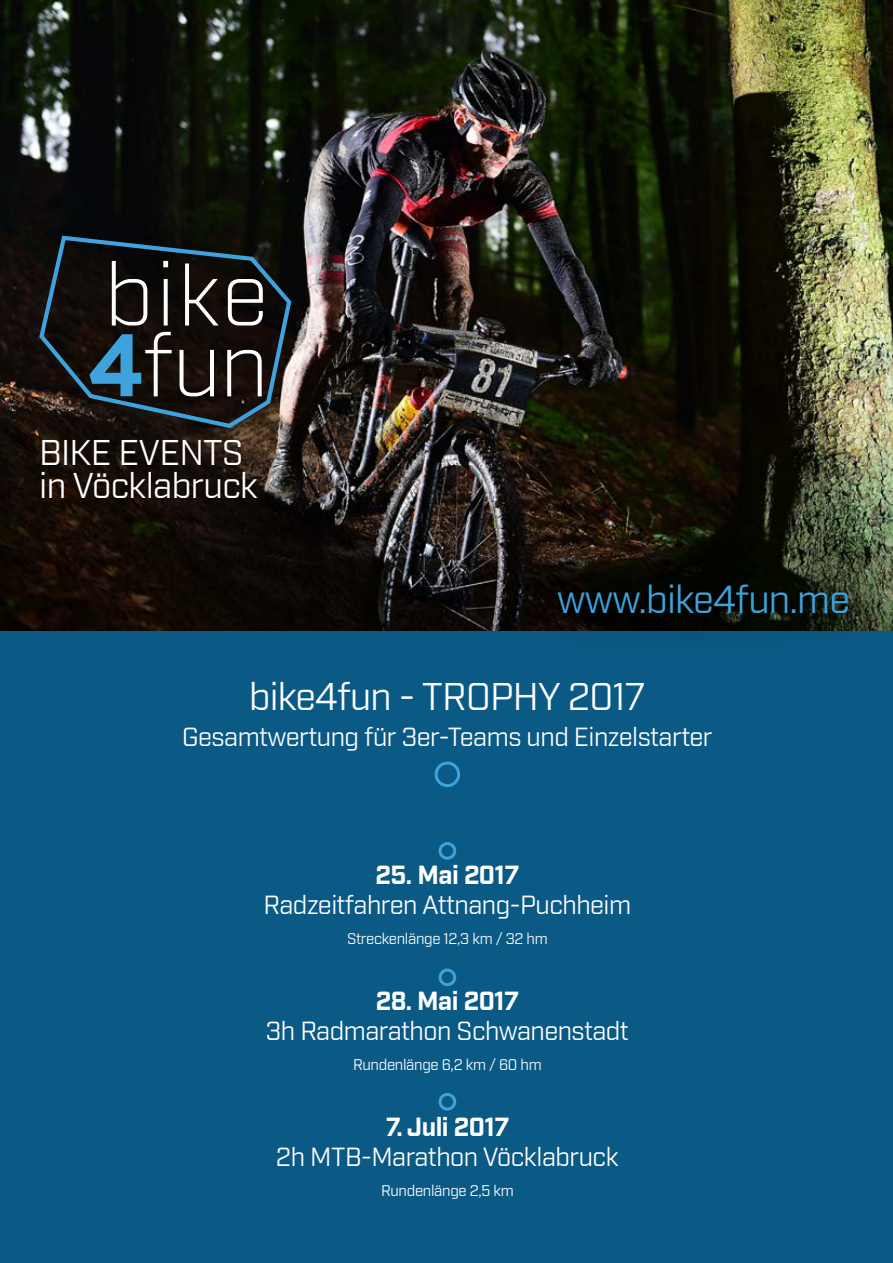
<style>
.page{position:relative;width:893px;height:1263px;background:#fff}
.page>*{position:absolute;margin:0;border:0;box-sizing:border-box;transform-origin:0 0}
.t1{font:300 86.1px/70.8px "Industry";letter-spacing:.01em;color:#fff}
.t2{font:37.95px "Industry";letter-spacing:-.02em;color:#3ea3dc}
.t3{font:37.5px "Industry";letter-spacing:-.02em;color:#fff}
.t4{font:34.8px/33.3px "Industry";letter-spacing:-.02em;color:#fff}
.t5{font:25.5px "Industry";letter-spacing:-.02em;color:#fff}
.t6{font:700 25.5px "Industry";letter-spacing:-.02em;color:#fff}
.t7{font:15px "Industry";letter-spacing:-.02em;color:#fff}
.s1{font-weight:700;color:#3ea3dc}
</style>
<div class="page">
<img style="left:0;top:0;width:893px;height:631px">
<svg style="left:37px;top:233px;width:257px;height:197px;background:#191918"></svg>
<div style="left:0;top:631px;width:893px;height:632px;background:#0b5a86"></div>
<div style="left:435px;top:761px;width:25px;height:26px;border:3px solid #3ea3dc;border-radius:50%"></div>
<div style="left:439px;top:842px;width:17px;height:18px;border:3px solid #3ea3dc;border-radius:50%"></div>
<div style="left:439px;top:968px;width:17px;height:18px;border:3px solid #3ea3dc;border-radius:50%"></div>
<div style="left:439px;top:1093px;width:17px;height:17px;border:3px solid #3ea3dc;border-radius:50%"></div>
<svg style="left:516px;top:541px;width:377px;height:90px;background:#17180f"></svg>
<h1 class="t1" style="left:88px;top:260px;width:182px">bike<br><span class="s1">4</span>fun</h1>
<h3 class="t4" style="left:39px;top:437px;width:220px">BIKE EVENTS in Vöcklabruck</h3>
<h2 class="t2" style="left:557px;top:576px;width:294px">www.bike4fun.me</h2>
<h3 class="t3" style="left:249px;top:674px;width:398px">bike4fun - TROPHY 2017</h3>
<p class="t5" style="left:182px;top:722px;width:532px">Gesamtwertung für 3er-Teams und Einzelstarter</p>
<p class="t6" style="left:376px;top:859px;width:145px">25. Mai 2017</p>
<p class="t5" style="left:264px;top:889px;width:369px">Radzeitfahren Attnang-Puchheim</p>
<p class="t7" style="left:347px;top:929px;width:202px">Streckenlänge 12,3 km / 32 hm</p>
<p class="t6" style="left:376px;top:985px;width:145px">28. Mai 2017</p>
<p class="t5" style="left:266px;top:1015px;width:364px">3h Radmarathon Schwanenstadt</p>
<p class="t7" style="left:353px;top:1055px;width:190px">Rundenlänge 6,2 km / 60 hm</p>
<p class="t6" style="left:386px;top:1111px;width:125px">7. Juli 2017</p>
<p class="t5" style="left:276px;top:1141px;width:344px">2h MTB-Marathon Vöcklabruck</p>
<p class="t7" style="left:381px;top:1181px;width:134px">Rundenlänge 2,5 km</p>
</div>
